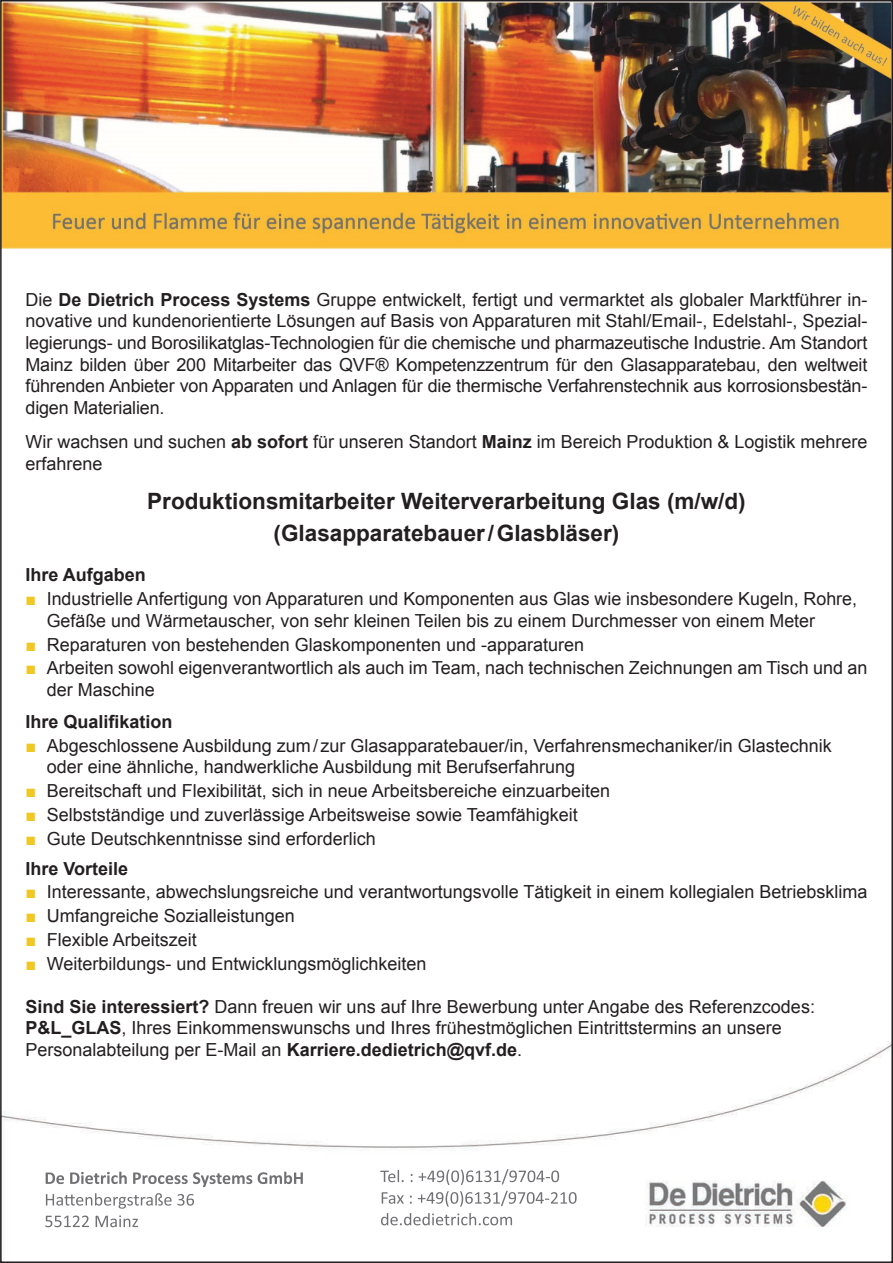
<style>
.page{position:relative;width:893px;height:1263px;background:#fff}
.page>*{position:absolute;margin:0;border:0;box-sizing:border-box;transform-origin:0 0}
.Head{font:700 22.5px "Arial";color:#231f20}
.t1{font:18px/21.6px "Arial";color:#231f20}
.t2{font:700 18px "Arial";color:#231f20}
.s1{font-weight:700}
.s2{font-weight:700;color:#f0c823}
</style>
<div class="page">
<img style="left:3px;top:1043px;width:887px;height:185px">
<img style="left:81px;top:1171px;width:211px;height:13px">
<img style="left:95px;top:1193px;width:68px;height:12px">
<img style="left:73px;top:1215px;width:48px;height:12px">
<img style="left:398px;top:1169px;width:161px;height:16px">
<img style="left:446px;top:1191px;width:131px;height:16px">
<img style="left:404px;top:1213px;width:72px;height:12px">
<img style="left:3px;top:3px;width:887px;height:246px">
<p class="t1" style="left:26px;top:289px;width:843px;text-align:justify">Die <span class="s1">De Dietrich Process Systems</span> Gruppe entwickelt, fertigt und vermarktet als globaler Marktführer in&shy;novative und kundenorientierte Lösungen auf Basis von Apparaturen mit Stahl/Email-, Edelstahl-, Spezial&shy;legierungs- und Borosilikatglas-Technologien für die chemische und pharmazeutische Industrie. Am Standort Mainz bilden über 200 Mitarbeiter das QVF® Kompetenzzentrum für den Glasapparatebau, den weltweit führenden Anbieter von Apparaten und Anlagen für die thermische Verfahrenstechnik aus korrosionsbestän&shy;digen Materialien.</p>
<p class="t1" style="left:26px;top:431px;width:843px">Wir wachsen und suchen <span class="s1">ab sofort</span> für unseren Standort <span class="s1">Mainz</span> im Bereich Produktion &amp; Logistik mehrere erfahrene</p>
<p class="Head" style="left:147px;top:487px;width:600px">Produktionsmitarbeiter Weiterverarbeitung Glas (m/w/d)</p>
<p class="Head" style="left:274px;top:518px;width:347px">(Glasapparatebauer/Glasbläser)</p>
<p class="t2" style="left:26px;top:563px;width:122px">Ihre Aufgaben</p>
<p class="t1" style="left:47px;top:588px;width:812px;text-indent:-21px"><span class="s2">■</span> Industrielle Anfertigung von Apparaturen und Komponenten aus Glas wie insbesondere Kugeln, Rohre,<br>Gefäße und Wärmetauscher, von sehr kleinen Teilen bis zu einem Durchmesser von einem Meter</p>
<p class="t1" style="left:26px;top:634px;width:560px"><span class="s2">■</span> Reparaturen von bestehenden Glaskomponenten und -apparaturen</p>
<p class="t1" style="left:47px;top:657px;width:822px;text-indent:-21px"><span class="s2">■</span> Arbeiten sowohl eigenverantwortlich als auch im Team, nach technischen Zeichnungen am Tisch und an der Maschine</p>
<p class="t2" style="left:26px;top:710px;width:149px">Ihre Qualifikation</p>
<p class="t1" style="left:47px;top:735px;width:786px;text-indent:-21px"><span class="s2">■</span> Abgeschlossene Ausbildung zum/zur Glasapparatebauer/in, Verfahrensmechaniker/in Glastechnik oder eine ähnliche, handwerkliche Ausbildung mit Berufserfahrung</p>
<p class="t1" style="left:26px;top:780px;width:586px"><span class="s2">■</span> Bereitschaft und Flexibilität, sich in neue Arbeitsbereiche einzuarbeiten</p>
<p class="t1" style="left:26px;top:804px;width:554px"><span class="s2">■</span> Selbstständige und zuverlässige Arbeitsweise sowie Teamfähigkeit</p>
<p class="t1" style="left:26px;top:828px;width:352px"><span class="s2">■</span> Gute Deutschkenntnisse sind erforderlich</p>
<p class="t2" style="left:26px;top:856px;width:104px">Ihre Vorteile</p>
<p class="t1" style="left:26px;top:881px;width:843px"><span class="s2">■</span> Interessante, abwechslungsreiche und verantwortungsvolle Tätigkeit in einem kollegialen Betriebsklima</p>
<p class="t1" style="left:26px;top:905px;width:271px"><span class="s2">■</span> Umfangreiche Sozialleistungen</p>
<p class="t1" style="left:26px;top:929px;width:173px"><span class="s2">■</span> Flexible Arbeitszeit</p>
<p class="t1" style="left:26px;top:953px;width:403px"><span class="s2">■</span> Weiterbildungs- und Entwicklungsmöglichkeiten</p>
<p class="t1" style="left:26px;top:995px;width:791px"><span class="s1">Sind Sie interessiert?</span> Dann freuen wir uns auf Ihre Bewerbung unter Angabe des Referenzcodes:<br><span class="s1">P&amp;L_GLAS</span>, Ihres Einkommenswunschs und Ihres frühestmöglichen Eintrittstermins an unsere<br>Personalabteilung per E-Mail an <span class="s1">Karriere.dedietrich@qvf.de</span>.</p>
</div>
